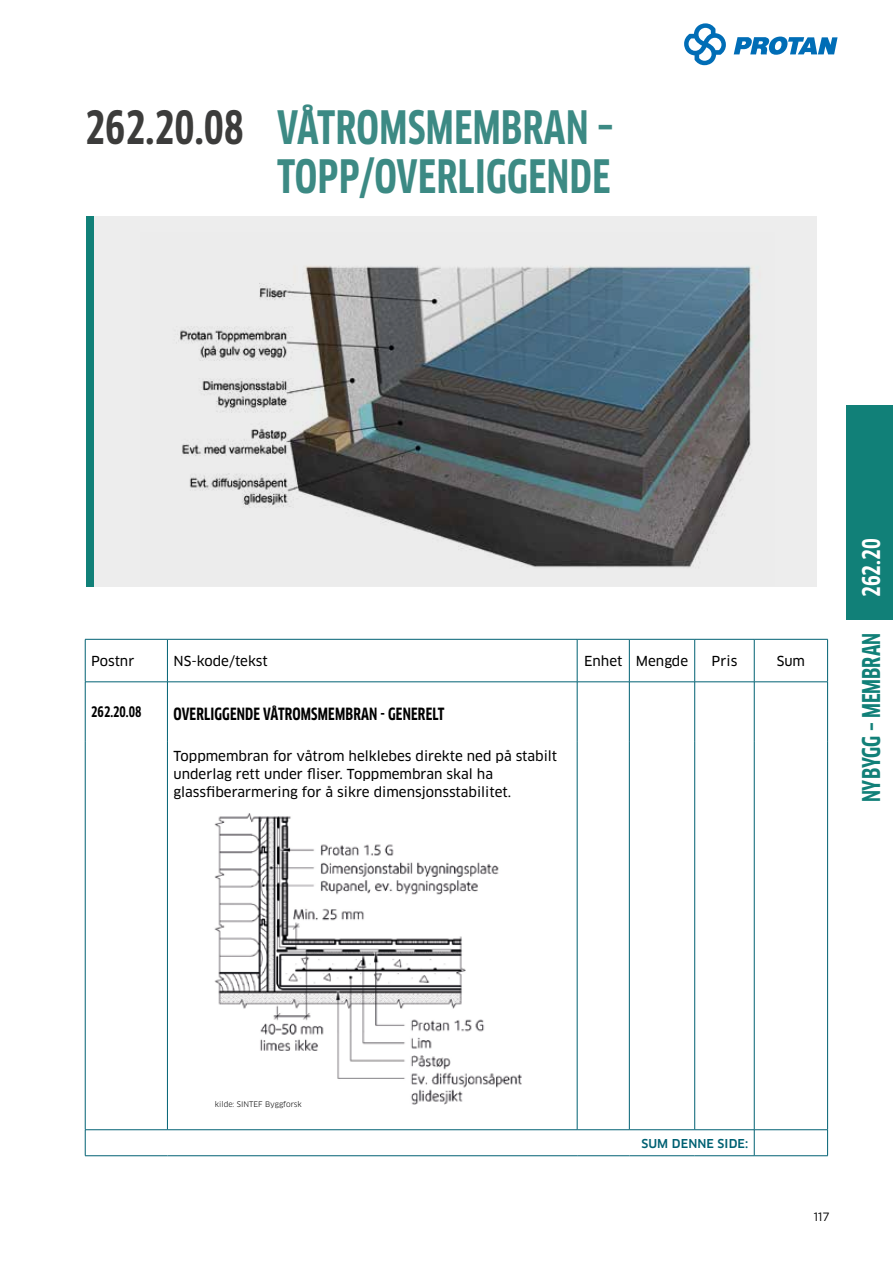
<style>
.page{position:relative;width:893px;height:1263px;background:#fff}
.page>*{position:absolute;margin:0;border:0;box-sizing:border-box;transform-origin:0 0}
.t1{font:700 condensed 45px/49.5px "Clan OT";letter-spacing:.01em;color:#3c8a84;text-align:right}
.t2{font:700 condensed 24px "Clan OT";color:#118078}
.t3{font:700 condensed 24px "Clan OT";color:#fff}
.t4{font:700 condensed 16.5px "Clan OT";letter-spacing:.01em;color:#000}
.t5{font:700 condensed 14.25px "Clan OT";color:#000}
.t6{font:13.5px/18px "Clan Pro News";color:#000}
.t7{font:500 12px "Clan Pro";letter-spacing:.01em;color:#006173}
.t8{font:12px "Gotham";color:#000}
.t9{font:7.5px "Clan Pro";color:#000}
.s1{color:#3c3c3b}
</style>
<div class="page">
<svg style="left:684px;top:23px;width:42px;height:42px"></svg>
<svg style="left:734px;top:37px;width:103px;height:18px"></svg>
<hr style="left:85px;top:639px;width:82px;height:1px;background:#006173">
<hr style="left:85px;top:639px;width:1px;height:43px;background:#006173">
<hr style="left:167px;top:639px;width:410px;height:1px;background:#006173">
<hr style="left:167px;top:639px;width:1px;height:43px;background:#006173">
<hr style="left:577px;top:639px;width:52px;height:1px;background:#006173">
<hr style="left:577px;top:639px;width:1px;height:43px;background:#006173">
<hr style="left:629px;top:639px;width:66px;height:1px;background:#006173">
<hr style="left:629px;top:639px;width:1px;height:43px;background:#006173">
<hr style="left:695px;top:639px;width:59px;height:1px;background:#006173">
<hr style="left:694px;top:639px;width:1px;height:43px;background:#006173">
<hr style="left:754px;top:639px;width:74px;height:1px;background:#006173">
<hr style="left:754px;top:639px;width:1px;height:43px;background:#006173">
<hr style="left:827px;top:639px;width:1px;height:43px;background:#006173">
<hr style="left:85px;top:681px;width:82px;height:1px;background:#006173">
<hr style="left:167px;top:681px;width:410px;height:1px;background:#006173">
<hr style="left:577px;top:681px;width:52px;height:1px;background:#006173">
<hr style="left:629px;top:681px;width:66px;height:1px;background:#006173">
<hr style="left:695px;top:681px;width:59px;height:1px;background:#006173">
<hr style="left:754px;top:681px;width:74px;height:1px;background:#006173">
<hr style="left:85px;top:682px;width:1px;height:59px;background:#006173">
<hr style="left:167px;top:682px;width:1px;height:59px;background:#006173">
<hr style="left:577px;top:682px;width:1px;height:59px;background:#006173">
<hr style="left:629px;top:682px;width:1px;height:59px;background:#006173">
<hr style="left:694px;top:682px;width:1px;height:59px;background:#006173">
<hr style="left:754px;top:682px;width:1px;height:59px;background:#006173">
<hr style="left:827px;top:682px;width:1px;height:59px;background:#006173">
<hr style="left:85px;top:741px;width:1px;height:388px;background:#006173">
<hr style="left:167px;top:741px;width:1px;height:388px;background:#006173">
<hr style="left:577px;top:741px;width:1px;height:388px;background:#006173">
<hr style="left:629px;top:741px;width:1px;height:388px;background:#006173">
<hr style="left:694px;top:741px;width:1px;height:388px;background:#006173">
<hr style="left:754px;top:741px;width:1px;height:388px;background:#006173">
<hr style="left:827px;top:741px;width:1px;height:388px;background:#006173">
<hr style="left:85px;top:1129px;width:82px;height:1px;background:#006173">
<svg style="left:85px;top:1130px;width:1px;height:25px"></svg>
<hr style="left:167px;top:1129px;width:410px;height:1px;background:#006173">
<hr style="left:577px;top:1129px;width:52px;height:1px;background:#006173">
<hr style="left:629px;top:1129px;width:66px;height:1px;background:#006173">
<hr style="left:695px;top:1129px;width:59px;height:1px;background:#006173">
<hr style="left:754px;top:1129px;width:74px;height:1px;background:#006173">
<svg style="left:754px;top:1130px;width:1px;height:25px"></svg>
<svg style="left:827px;top:1130px;width:1px;height:25px"></svg>
<hr style="left:85px;top:1155px;width:82px;height:1px;background:#006173">
<hr style="left:167px;top:1155px;width:410px;height:1px;background:#006173">
<hr style="left:577px;top:1155px;width:52px;height:1px;background:#006173">
<hr style="left:629px;top:1155px;width:66px;height:1px;background:#006173">
<hr style="left:695px;top:1155px;width:59px;height:1px;background:#006173">
<hr style="left:754px;top:1155px;width:74px;height:1px;background:#006173">
<div style="left:86px;top:217px;width:731px;height:370px;background:#ededed"></div>
<div style="left:86px;top:217px;width:8px;height:370px;background:#118078"></div>
<img style="left:176px;top:266px;width:576px;height:302px">
<img style="left:214px;top:813px;width:308px;height:291px">
<div style="left:846px;top:406px;width:47px;height:214px;background:#118078"></div>
<h1 class="t1" style="left:85px;top:102px;width:530px"><span class="s1">262.20.08</span> VÅTROMSMEMBRAN –<br>TOPP/OVERLIGGENDE</h1>
<p class="t6" style="left:91px;top:652px;width:45px">Postnr</p>
<p class="t6" style="left:173px;top:652px;width:96px">NS-kode/tekst</p>
<p class="t6" style="left:584px;top:652px;width:106px">Enhet Mengde</p>
<p class="t6" style="left:712px;top:652px;width:27px">Pris</p>
<p class="t6" style="left:777px;top:652px;width:30px">Sum</p>
<p class="t5" style="left:91px;top:704px;width:52px">262.20.08</p>
<p class="t4" style="left:174px;top:704px;width:272px">OVERLIGGENDE VÅTROMSMEMBRAN - GENERELT</p>
<p class="t6" style="left:173px;top:747px;width:385px">Toppmembran for våtrom helklebes direkte ned på stabilt underlag rett under fliser. Toppmembran skal ha glassfiberarmering for å sikre dimensjonsstabilitet.</p>
<h2 class="t3" style="left:858px;top:597px;width:60px;rotate:-90deg">262.20</h2>
<h2 class="t2" style="left:858px;top:802px;width:171px;rotate:-90deg">NYBYGG – MEMBRAN</h2>
<p class="t9" style="left:215px;top:1100px;width:89px">kilde: SINTEF Byggforsk</p>
<p class="t7" style="left:641px;top:1136px;width:108px">SUM DENNE SIDE:</p>
<p class="t8" style="left:814px;top:1210px;width:17px">117</p>
</div>
